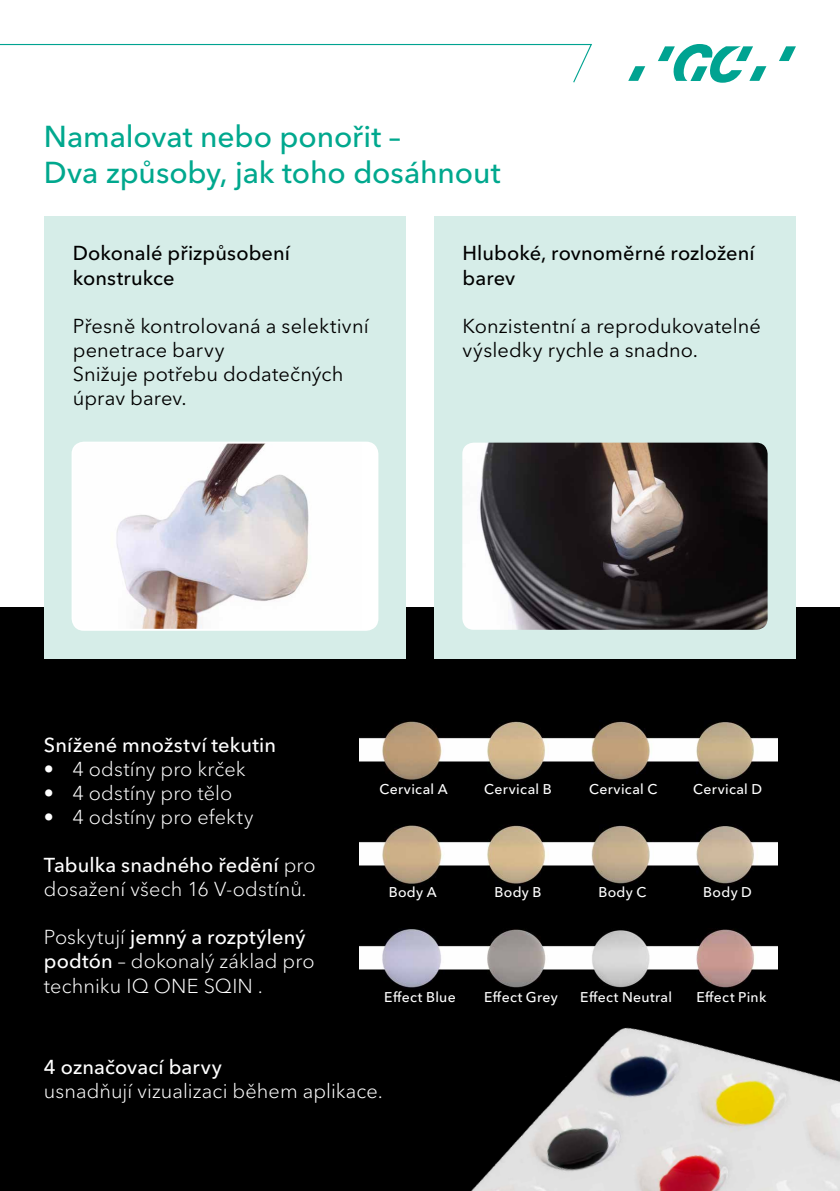
<style>
.page{position:relative;width:840px;height:1191px;background:#fff}
.page>*{position:absolute;margin:0;border:0;box-sizing:border-box;transform-origin:0 0}
.t1{font:500 30px/36px "Avenir Next Cyr";letter-spacing:-.005em;color:#00a88e}
.t2{font:300 20px/24px "Avenir Next Cyr";letter-spacing:.005em;color:#fff}
.t3{font:20px/24px "Avenir Next Cyr";letter-spacing:.005em;color:#000}
.t4{font:500 20px/24.8px "Avenir Next Cyr";letter-spacing:.005em;color:#000}
.t5{font:500 20px "Avenir Next Cyr";letter-spacing:.005em;color:#fff}
.t6{font:500 14px "Avenir Next Cyr";letter-spacing:.025em;color:#fff}
.s1{font-weight:500}
</style>
<div class="page">
<svg style="left:779px;top:46px;width:16px;height:15px"></svg>
<svg style="left:658px;top:44px;width:108px;height:39px"></svg>
<svg style="left:628px;top:66px;width:17px;height:15px"></svg>
<svg style="left:0;top:43px;width:592px;height:40px"></svg>
<div style="left:0;top:608px;width:839px;height:583px;background:#000"></div>
<div style="left:44px;top:216px;width:361px;height:443px;background:#d6ede8"></div>
<div style="left:434px;top:216px;width:361px;height:443px;background:#d6ede8"></div>
<img style="left:462px;top:442px;width:305px;height:188px">
<div style="left:73px;top:442px;width:304px;height:188px;background:#fff;border-radius:11px"></div>
<img style="left:73px;top:444px;width:236px;height:184px">
<div style="left:72px;top:441px;width:306px;height:190px;border:2px solid #fff;border-radius:11px"></div>
<img style="left:471px;top:966px;width:368px;height:225px">
<img style="left:359px;top:721px;width:418px;height:289px">
<h1 class="t1" style="left:44px;top:119px;width:458px">Namalovat nebo ponořit –<br>Dva způsoby, jak toho dosáhnout</h1>
<p class="t4" style="left:73px;top:241px;width:219px">Dokonalé přizpůsobení konstrukce</p>
<p class="t4" style="left:462px;top:241px;width:293px">Hluboké, rovnoměrné rozložení barev</p>
<p class="t3" style="left:462px;top:313px;width:300px">Konzistentní a reprodukovatelné výsledky rychle a snadno.</p>
<p class="t3" style="left:73px;top:313px;width:297px">Přesně kontrolovaná a selektivní penetrace barvy<br>Snižuje potřebu dodatečných úprav barev.</p>
<p class="t5" style="left:44px;top:733px;width:233px">Snížené množství tekutin</p>
<p class="t2" style="left:44px;top:757px;width:203px">• 4 odstíny pro krček</p>
<p class="t2" style="left:44px;top:781px;width:190px">• 4 odstíny pro tělo</p>
<p class="t2" style="left:44px;top:805px;width:211px">• 4 odstíny pro efekty</p>
<p class="t2" style="left:44px;top:853px;width:273px"><span class="s1">Tabulka snadného ředění</span> pro dosažení všech 16 V-odstínů.</p>
<p class="t2" style="left:44px;top:925px;width:272px">Poskytují <span class="s1">jemný a rozptýlený podtón</span> – dokonalý základ pro techniku IQ ONE SQIN .</p>
<p class="t6" style="left:379px;top:780px;width:70px">Cervical A</p>
<p class="t6" style="left:484px;top:780px;width:69px">Cervical B</p>
<p class="t6" style="left:588px;top:780px;width:70px">Cervical C</p>
<p class="t6" style="left:692px;top:780px;width:70px">Cervical D</p>
<p class="t6" style="left:388px;top:883px;width:49px">Body A</p>
<p class="t6" style="left:494px;top:883px;width:48px">Body B</p>
<p class="t6" style="left:598px;top:883px;width:49px">Body C</p>
<p class="t6" style="left:702px;top:883px;width:50px">Body D</p>
<p class="t6" style="left:384px;top:989px;width:73px">Effect Blue</p>
<p class="t6" style="left:484px;top:989px;width:75px">Effect Grey</p>
<p class="t6" style="left:580px;top:989px;width:93px">Effect Neutral</p>
<p class="t6" style="left:696px;top:989px;width:71px">Effect Pink</p>
<p class="t5" style="left:44px;top:1054px;width:179px">4 označovací barvy</p>
<p class="t2" style="left:44px;top:1079px;width:340px">usnadňují vizualizaci během aplikace.</p>
</div>
